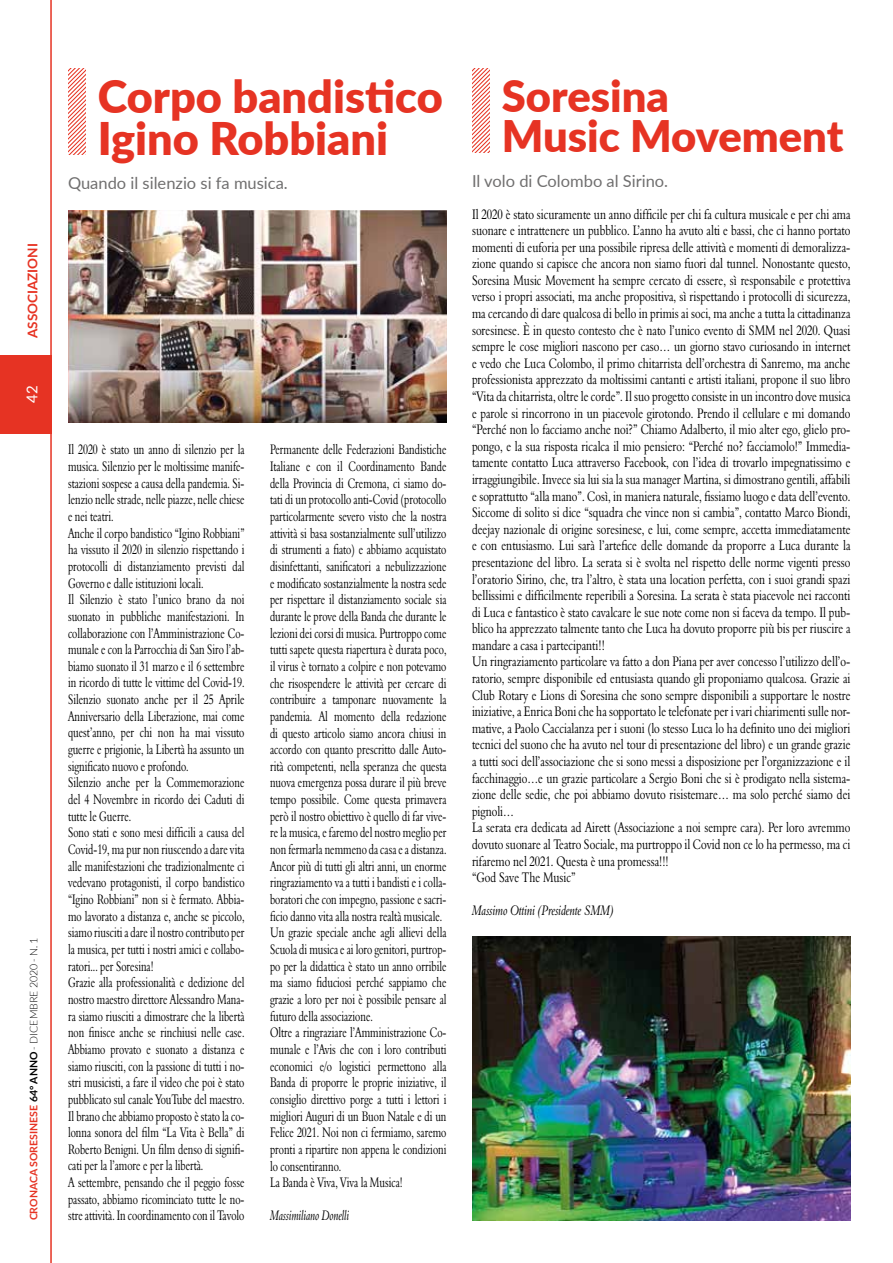
<style>
.page{position:relative;width:893px;height:1263px;background:#fff}
.page>*{position:absolute;margin:0;border:0;box-sizing:border-box;transform-origin:0 0}
.t1{font:900 45px/42px "Lato";color:#e63323}
.t2{font:900 43.5px/40.5px "Lato";color:#e63323}
.t3{font:16.5px "Lato";color:#706f6f}
.t4{font:15px "Lato";color:#fff}
.t5{font:14.25px/16.6px "Aldine 401 BT Roman A";color:#000;scale:.7 1}
.t6{font:14.25px/16.6px "Aldine 401 BT Roman A";color:#000;scale:.76 1}
.t7{font:14.25px "Aldine 401 BT Italic A";color:#000;scale:.76 1}
.t8{font:14.25px "Aldine 401 BT Italic A";color:#000;scale:.7 1}
.t9{font:700 13.5px "Lato";color:#e63323}
.t10{font:700 10.5px "Lato";color:#e63323}
.s1{color:#000}
.s2{font-weight:300;color:#000}
</style>
<div class="page">
<svg style="left:472px;top:68px;width:17px;height:85px"></svg>
<svg style="left:68px;top:68px;width:17px;height:87px"></svg>
<div style="left:0;top:355px;width:52px;height:79px;background:#e63323"></div>
<hr style="left:50px;top:0;width:2px;height:1263px;background:#e63323">
<img style="left:68px;top:211px;width:378px;height:211px">
<img style="left:472px;top:936px;width:378px;height:284px">
<p class="t9" style="left:23px;top:338px;width:96px;rotate:-90deg">ASSOCIAZIONI</p>
<p class="t4" style="left:21px;top:403px;width:19px;rotate:-90deg">42</p>
<p class="t10" style="left:26px;top:1220px;width:284px;rotate:-90deg">CRONACA SORESINESE <span class="s1">64° ANNO</span> <span class="s2">- DICEMBRE 2020 - N. 1</span></p>
<h1 class="t1" style="left:98px;top:73px;width:347px">Corpo bandistico<br>Igino Robbiani</h1>
<p class="t3" style="left:68px;top:171px;width:221px">Quando il silenzio si fa musica.</p>
<p class="t5" style="left:68px;top:441px;width:254px">Il 2020 è stato un anno di silenzio per la musica. Silenzio per le moltissime manife&shy;stazioni sospese a causa della pandemia. Si&shy;lenzio nelle strade, nelle piazze, nelle chiese e nei teatri.<br>Anche il corpo bandistico “Igino Robbiani” ha vissuto il 2020 in silenzio rispettando i protocolli di distanziamento previsti dal Governo e dalle istituzioni locali.<br>Il Silenzio è stato l’unico brano da noi suonato in pubbliche manifestazioni. In collaborazione con l’Amministrazione Co&shy;munale e con la Parrocchia di San Siro l’ab&shy;biamo suonato il 31 marzo e il 6 settembre in ricordo di tutte le vittime del Covid-19.<br>Silenzio suonato anche per il 25 Aprile Anniversario della Liberazione, mai come quest’anno, per chi non ha mai vissuto guerre e prigionie, la Libertà ha assunto un significato nuovo e profondo.<br>Silenzio anche per la Commemorazione del 4 Novembre in ricordo dei Caduti di tutte le Guerre.<br>Sono stati e sono mesi difficili a causa del Covid-19, ma pur non riuscendo a dare vita alle manifestazioni che tradizionalmente ci vedevano protagonisti, il corpo bandistico “Igino Robbiani” non si è fermato. Abbia&shy;mo lavorato a distanza e, anche se piccolo, siamo riusciti a dare il nostro contributo per la musica, per tutti i nostri amici e collabo&shy;ratori... per Soresina!<br>Grazie alla professionalità e dedizione del nostro maestro direttore Alessandro Mana&shy;ra siamo riusciti a dimostrare che la libertà non finisce anche se rinchiusi nelle case.<br>Abbiamo provato e suonato a distanza e siamo riusciti, con la passione di tutti i no&shy;stri musicisti, a fare il video che poi è stato pubblicato sul canale YouTube del maestro.<br>Il brano che abbiamo proposto è stato la co&shy;lonna sonora del film “La Vita è Bella” di Roberto Benigni. Un film denso di signifi&shy;cati per la l’amore e per la libertà.<br>A settembre, pensando che il peggio fosse passato, abbiamo ricominciato tutte le no&shy;stre attività. In coordinamento con il Tavolo</p>
<p class="t5" style="left:270px;top:441px;width:254px">Permanente delle Federazioni Bandistiche Italiane e con il Coordinamento Bande della Provincia di Cremona, ci siamo do&shy;tati di un protocollo anti-Covid (protocollo particolarmente severo visto che la nostra attività si basa sostanzialmente sull’utilizzo di strumenti a fiato) e abbiamo acquistato disinfettanti, sanificatori a nebulizzazione e modificato sostanzialmente la nostra sede per rispettare il distanziamento sociale sia durante le prove della Banda che durante le lezioni dei corsi di musica. Purtroppo come tutti sapete questa riapertura è durata poco, il virus è tornato a colpire e non potevamo che risospendere le attività per cercare di contribuire a tamponare nuovamente la pandemia. Al momento della redazione di questo articolo siamo ancora chiusi in accordo con quanto prescritto dalle Auto&shy;rità competenti, nella speranza che questa nuova emergenza possa durare il più breve tempo possibile. Come questa primavera però il nostro obiettivo è quello di far vive&shy;re la musica, e faremo del nostro meglio per non fermarla nemmeno da casa e a distanza.<br>Ancor più di tutti gli altri anni, un enorme ringraziamento va a tutti i bandisti e i colla&shy;boratori che con impegno, passione e sacri&shy;ficio danno vita alla nostra realtà musicale.<br>Un grazie speciale anche agli allievi della Scuola di musica e ai loro genitori, purtrop&shy;po per la didattica è stato un anno orribile ma siamo fiduciosi perché sappiamo che grazie a loro per noi è possibile pensare al futuro della associazione.<br>Oltre a ringraziare l’Amministrazione Co&shy;munale e l’Avis che con i loro contributi economici e/o logistici permettono alla Banda di proporre le proprie iniziative, il consiglio direttivo porge a tutti i lettori i migliori Auguri di un Buon Natale e di un Felice 2021. Noi non ci fermiamo, saremo pronti a ripartire non appena le condizioni lo consentiranno.<br>La Banda è Viva, Viva la Musica!</p>
<p class="t8" style="left:270px;top:1207px;width:115px">Massimiliano Donelli</p>
<h2 class="t2" style="left:502px;top:74px;width:343px">Soresina<br>Music Movement</h2>
<p class="t3" style="left:472px;top:169px;width:198px">Il volo di Colombo al Sirino.</p>
<p class="t6" style="left:472px;top:205px;width:500px">Il 2020 è stato sicuramente un anno difficile per chi fa cultura musicale e per chi ama suonare e intrattenere un pubblico. L’anno ha avuto alti e bassi, che ci hanno portato momenti di euforia per una possibile ripresa delle attività e momenti di demoralizza&shy;zione quando si capisce che ancora non siamo fuori dal tunnel. Nonostante questo, Soresina Music Movement ha sempre cercato di essere, sì responsabile e protettiva verso i propri associati, ma anche propositiva, sì rispettando i protocolli di sicurezza, ma cercando di dare qualcosa di bello in primis ai soci, ma anche a tutta la cittadinanza soresinese. È in questo contesto che è nato l’unico evento di SMM nel 2020. Quasi sempre le cose migliori nascono per caso… un giorno stavo curiosando in internet e vedo che Luca Colombo, il primo chitarrista dell’orchestra di Sanremo, ma anche professionista apprezzato da moltissimi cantanti e artisti italiani, propone il suo libro “Vita da chitarrista, oltre le corde”. Il suo progetto consiste in un incontro dove musica e parole si rincorrono in un piacevole girotondo. Prendo il cellulare e mi domando “Perché non lo facciamo anche noi?” Chiamo Adalberto, il mio alter ego, glielo pro&shy;pongo, e la sua risposta ricalca il mio pensiero: “Perché no? facciamolo!” Immedia&shy;tamente contatto Luca attraverso Facebook, con l’idea di trovarlo impegnatissimo e irraggiungibile. Invece sia lui sia la sua manager Martina, si dimostrano gentili, affabili e soprattutto “alla mano”. Così, in maniera naturale, fissiamo luogo e data dell’evento.<br>Siccome di solito si dice “squadra che vince non si cambia”, contatto Marco Biondi, deejay nazionale di origine soresinese, e lui, come sempre, accetta immediatamente e con entusiasmo. Lui sarà l’artefice delle domande da proporre a Luca durante la presentazione del libro. La serata si è svolta nel rispetto delle norme vigenti presso l’oratorio Sirino, che, tra l’altro, è stata una location perfetta, con i suoi grandi spazi bellissimi e difficilmente reperibili a Soresina. La serata è stata piacevole nei racconti di Luca e fantastico è stato cavalcare le sue note come non si faceva da tempo. Il pub&shy;blico ha apprezzato talmente tanto che Luca ha dovuto proporre più bis per riuscire a mandare a casa i partecipanti!!<br>Un ringraziamento particolare va fatto a don Piana per aver concesso l’utilizzo dell’o&shy;ratorio, sempre disponibile ed entusiasta quando gli proponiamo qualcosa. Grazie ai Club Rotary e Lions di Soresina che sono sempre disponibili a supportare le nostre iniziative, a Enrica Boni che ha sopportato le telefonate per i vari chiarimenti sulle nor&shy;mative, a Paolo Caccialanza per i suoni (lo stesso Luca lo ha definito uno dei migliori tecnici del suono che ha avuto nel tour di presentazione del libro) e un grande grazie a tutti soci dell’associazione che si sono messi a disposizione per l’organizzazione e il facchinaggio…e un grazie particolare a Sergio Boni che si è prodigato nella sistema&shy;zione delle sedie, che poi abbiamo dovuto risistemare… ma solo perché siamo dei pignoli…<br>La serata era dedicata ad Airett (Associazione a noi sempre cara). Per loro avremmo dovuto suonare al Teatro Sociale, ma purtroppo il Covid non ce lo ha permesso, ma ci rifaremo nel 2021. Questa è una promessa!!!<br>“God Save The Music”</p>
<p class="t7" style="left:472px;top:902px;width:188px">Massimo Ottini (Presidente SMM)</p>
</div>
